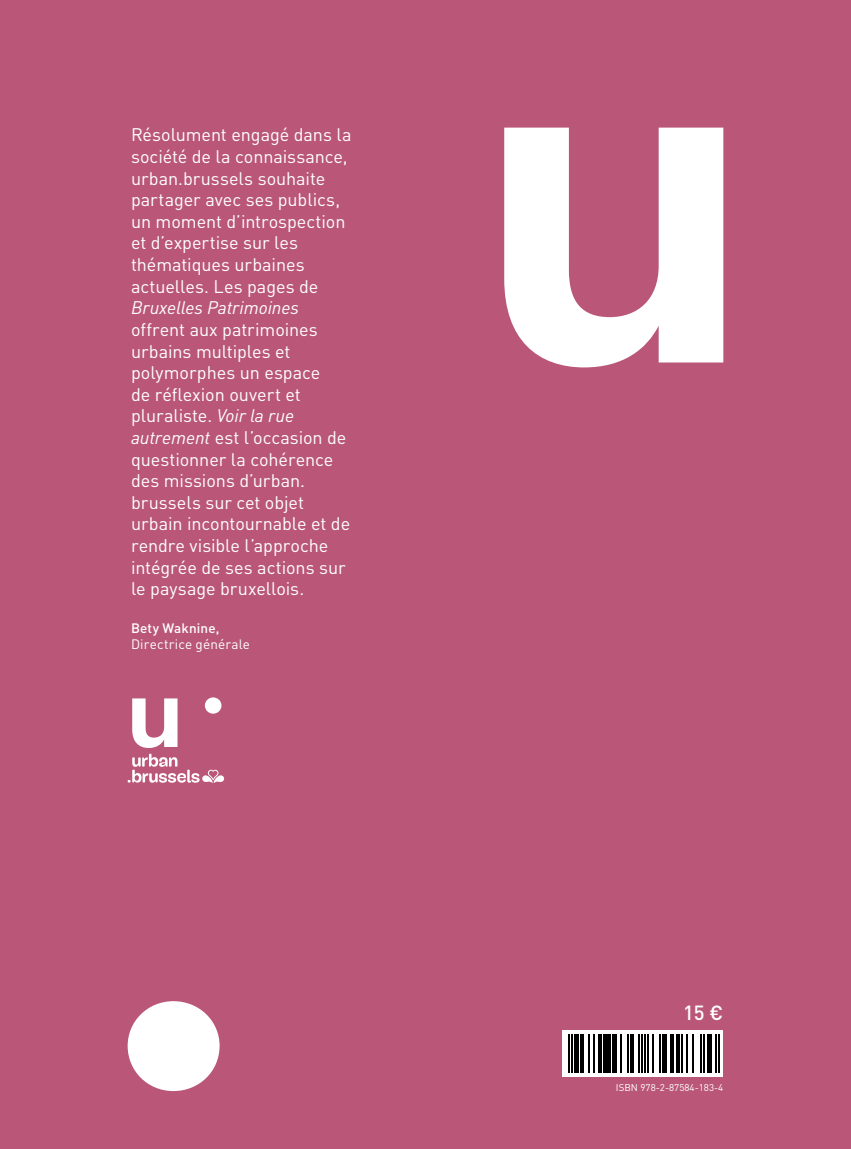
<style>
.page{position:relative;width:851px;height:1149px;background:#fff}
.page>*{position:absolute;margin:0;border:0;box-sizing:border-box;transform-origin:0 0}
.t1{font:500 20.25px "DINOT";color:#fff}
.t2{font:18px/21.6px "DINOT";letter-spacing:-.005em;color:#fff}
.t3{font:italic 18px "DINOT";letter-spacing:-.005em;color:#fff}
.t4{font:13.5px "DINOT";letter-spacing:.01em;color:#fff}
.t5{font:500 13.5px "DINOT";letter-spacing:.01em;color:#fff}
.t6{font:9.75px "DINOT";color:#fff}
.s1{font-style:italic}
</style>
<div class="page">
<div style="left:0;top:0;width:850px;height:1148px;background:#ba5779"></div>
<svg style="left:128px;top:753px;width:96px;height:29px"></svg>
<svg style="left:132px;top:698px;width:45px;height:49px"></svg>
<div style="left:205px;top:697px;width:16px;height:16px;background:#fff;border-radius:50%"></div>
<svg style="left:562px;top:1030px;width:161px;height:46px;background:#d0d0d0"></svg>
<hr style="left:567px;top:1033px;width:2px;height:39px;background:#000">
<hr style="left:571px;top:1033px;width:1px;height:39px;background:#000">
<div style="left:574px;top:1033px;width:5px;height:39px;background:#000"></div>
<hr style="left:580px;top:1033px;width:3px;height:39px;background:#000">
<hr style="left:588px;top:1033px;width:2px;height:39px;background:#000">
<hr style="left:593px;top:1033px;width:2px;height:39px;background:#000">
<hr style="left:598px;top:1033px;width:3px;height:39px;background:#000">
<svg style="left:602px;top:1033px;width:4px;height:39px"></svg>
<hr style="left:607px;top:1033px;width:4px;height:39px;background:#000">
<div style="left:612px;top:1033px;width:5px;height:39px;background:#000"></div>
<hr style="left:620px;top:1033px;width:2px;height:39px;background:#000">
<hr style="left:627px;top:1033px;width:1px;height:39px;background:#000">
<hr style="left:630px;top:1033px;width:3px;height:39px;background:#000">
<hr style="left:638px;top:1033px;width:1px;height:39px;background:#000">
<hr style="left:641px;top:1033px;width:1px;height:39px;background:#000">
<hr style="left:644px;top:1033px;width:2px;height:39px;background:#000">
<hr style="left:647px;top:1033px;width:2px;height:39px;background:#000">
<hr style="left:652px;top:1033px;width:1px;height:39px;background:#000">
<hr style="left:658px;top:1033px;width:2px;height:39px;background:#000">
<hr style="left:662px;top:1033px;width:4px;height:39px;background:#000">
<hr style="left:670px;top:1033px;width:3px;height:39px;background:#000">
<hr style="left:676px;top:1033px;width:3px;height:39px;background:#000">
<hr style="left:681px;top:1033px;width:1px;height:39px;background:#000">
<hr style="left:686px;top:1033px;width:1px;height:39px;background:#000">
<hr style="left:692px;top:1033px;width:2px;height:39px;background:#000">
<hr style="left:700px;top:1033px;width:1px;height:39px;background:#000">
<hr style="left:703px;top:1033px;width:2px;height:39px;background:#000">
<div style="left:706px;top:1033px;width:5px;height:39px;background:#000"></div>
<hr style="left:714px;top:1033px;width:2px;height:39px;background:#000">
<hr style="left:717px;top:1033px;width:2px;height:39px;background:#000">
<svg style="left:504px;top:128px;width:219px;height:239px;fill:#fff"></svg>
<div style="left:128px;top:1000px;width:91px;height:90px;background:#fff;border-radius:50%"></div>
<p class="t2" style="left:131px;top:124px;width:222px">Résolument engagé dans la société de la connaissance, urban.brussels souhaite partager avec ses publics, un moment d’introspection et d’expertise sur les thématiques urbaines actuelles. Les pages de</p>
<p class="t3" style="left:131px;top:296px;width:169px">Bruxelles Patrimoines</p>
<p class="t2" style="left:131px;top:318px;width:221px">offrent aux patrimoines urbains multiples et polymorphes un espace<br>de réflexion ouvert et pluraliste. <span class="s1">Voir la rue autrement</span> est l’occasion de questionner la cohérence des missions d’urban. brussels sur cet objet urbain incontournable et de rendre visible l’approche intégrée de ses actions sur le paysage bruxellois.</p>
<p class="t5" style="left:131px;top:619px;width:90px">Bety Waknine,</p>
<p class="t4" style="left:131px;top:636px;width:121px">Directrice générale</p>
<p class="t1" style="left:683px;top:999px;width:42px">15 €</p>
<p class="t6" style="left:615px;top:1081px;width:109px">ISBN 978-2-87584-183-4</p>
</div>
